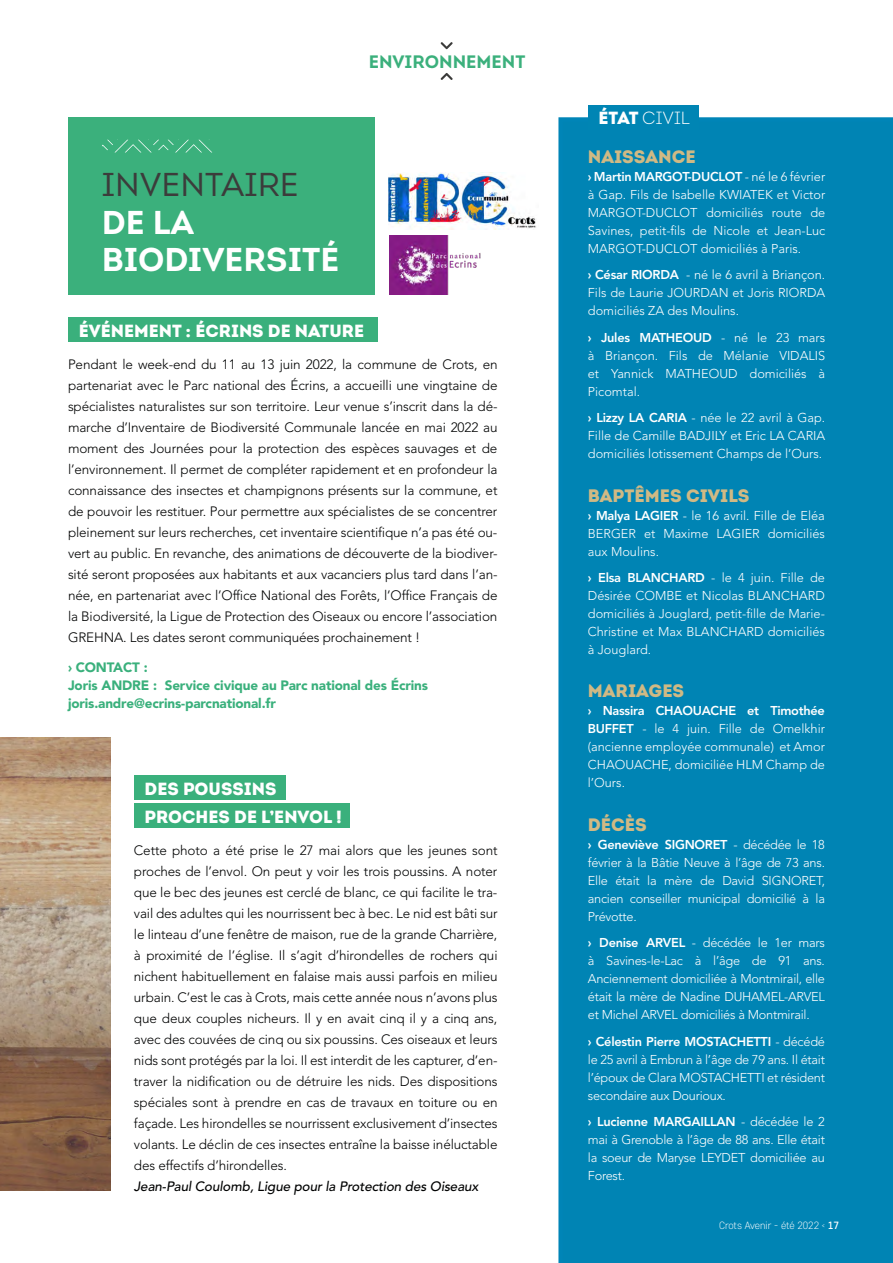
<style>
.page{position:relative;width:893px;height:1263px;background:#fff}
.page>*{position:absolute;margin:0;border:0;box-sizing:border-box;transform-origin:0 0}
.t1{font:33px/37.5px "Intro Bold Caps";color:#fff}
.t2{font:33px "Intro Book Caps";color:#3c3c3b}
.t3{font:18px "Intro Black Alt";color:#d0b984}
.t4{font:18px "Intro Bold Caps";color:#3bb07c}
.t5{font:17.55px "Intro Black Alt";color:#fff}
.t6{font:17.55px "Intro Light Alt";color:#fff}
.t7{font:300 13.5px/21px "Avenir LT Std";letter-spacing:-.01em;color:#010202;text-align:justify}
.t8{font:900 13.5px/18px "Avenir LT Std";letter-spacing:-.01em;color:#3ab07c}
.t9{font:italic 500 13.5px "Avenir LT Std";letter-spacing:-.01em;color:#010202}
.t10{font:300 12.75px/18px "Avenir LT Std";color:#fff;text-align:justify}
.t11{font:300 10.5px "Core Sans D25";color:#fff}
.s1{font-family:"Intro Black Alt"}
.s2{font-weight:800}
.s3{font-family:"Core Sans D45";font-weight:500}
</style>
<div class="page">
<img style="left:0;top:738px;width:111px;height:453px">
<div style="left:558px;top:117px;width:335px;height:1146px;background:#0084b4"></div>
<div style="left:588px;top:105px;width:110px;height:25px;background:#0085b4"></div>
<div style="left:68px;top:117px;width:306px;height:177px;background:#3bb07c"></div>
<svg style="left:440px;top:42px;width:13px;height:7px"></svg>
<svg style="left:440px;top:73px;width:13px;height:7px"></svg>
<svg style="left:102px;top:140px;width:110px;height:12px"></svg>
<div style="left:68px;top:317px;width:309px;height:25px;background:#3ab07c"></div>
<div style="left:134px;top:803px;width:216px;height:24px;background:#3ab07c"></div>
<img style="left:388px;top:172px;width:148px;height:58px">
<img style="left:389px;top:236px;width:92px;height:58px">
<div style="left:134px;top:775px;width:152px;height:25px;background:#3ab07c"></div>
<h2 class="t4" style="left:369px;top:50px;width:158px">ENVIRONNEMENT</h2>
<h1 class="t2" style="left:102px;top:165px;width:198px">INVENTAIRE</h1>
<h1 class="t1" style="left:102px;top:203px;width:239px">DE LA<br>BIODIVERSITÉ</h1>
<p class="t5" style="left:79px;top:320px;width:287px">ÉVÉNEMENT : ÉCRINS DE NATURE</p>
<p class="t7" style="left:68px;top:354px;width:431px">Pendant le week-end du 11 au 13 juin 2022, la commune de Crots, en partenariat avec le Parc national des Écrins, a accueilli une vingtaine de spécialistes naturalistes sur son territoire. Leur venue s’inscrit dans la dé&shy;marche d’Inventaire de Biodiversité Communale lancée en mai 2022 au moment des Journées pour la protection des espèces sauvages et de l’environnement. Il permet de compléter rapidement et en profondeur la connaissance des insectes et champignons présents sur la commune, et de pouvoir les restituer. Pour permettre aux spécialistes de se concentrer pleinement sur leurs recherches, cet inventaire scientifique n’a pas été ou&shy;vert au public. En revanche, des animations de découverte de la biodiver&shy;sité seront proposées aux habitants et aux vacanciers plus tard dans l’an&shy;née, en partenariat avec l’Office National des Forêts, l’Office Français de la Biodiversité, la Ligue de Protection des Oiseaux ou encore l’association GREHNA. Les dates seront communiquées prochainement !</p>
<p class="t8" style="left:68px;top:658px;width:362px">› CONTACT :<br>Joris ANDRE : Service civique au Parc national des Écrins joris.andre@ecrins-parcnational.fr</p>
<p class="t5" style="left:145px;top:777px;width:133px">DES POUSSINS</p>
<p class="t5" style="left:145px;top:805px;width:199px">PROCHES DE L’ENVOL !</p>
<p class="t7" style="left:134px;top:839px;width:365px">Cette photo a été prise le 27 mai alors que les jeunes sont proches de l’envol. On peut y voir les trois poussins. A noter que le bec des jeunes est cerclé de blanc, ce qui facilite le tra&shy;vail des adultes qui les nourrissent bec à bec. Le nid est bâti sur le linteau d’une fenêtre de maison, rue de la grande Charrière, à proximité de l’église. Il s’agit d’hirondelles de rochers qui nichent habituellement en falaise mais aussi parfois en milieu urbain. C’est le cas à Crots, mais cette année nous n’avons plus que deux couples nicheurs. Il y en avait cinq il y a cinq ans, avec des couvées de cinq ou six poussins. Ces oiseaux et leurs nids sont protégés par la loi. Il est interdit de les capturer, d’en&shy;traver la nidification ou de détruire les nids. Des dispositions spéciales sont à prendre en cas de travaux en toiture ou en façade. Les hirondelles se nourrissent exclusivement d’insectes volants. Le déclin de ces insectes entraîne la baisse inéluctable des effectifs d’hirondelles.</p>
<p class="t9" style="left:134px;top:1178px;width:346px">Jean-Paul Coulomb, Ligue pour la Protection des Oiseaux</p>
<p class="t6" style="left:598px;top:107px;width:93px"><span class="s1">ÉTAT</span> CIVIL</p>
<h2 class="t3" style="left:588px;top:145px;width:109px">NAISSANCE</h2>
<p class="t10" style="left:588px;top:167px;width:239px"><span class="s2">› Martin MARGOT-DUCLOT</span> - né le 6 février à Gap. Fils de Isabelle KWIATEK et Victor MARGOT-DUCLOT domiciliés route de Savines, petit-fils de Nicole et Jean-Luc MARGOT-DUCLOT domiciliés à Paris.</p>
<p class="t10" style="left:588px;top:266px;width:239px"><span class="s2">› César RIORDA</span> - né le 6 avril à Briançon.<br>Fils de Laurie JOURDAN et Joris RIORDA domiciliés ZA des Moulins.</p>
<p class="t10" style="left:588px;top:328px;width:239px"><span class="s2">› Jules MATHEOUD</span> - né le 23 mars à Briançon. Fils de Mélanie VIDALIS et Yannick MATHEOUD domiciliés à Picomtal.</p>
<p class="t10" style="left:588px;top:409px;width:239px"><span class="s2">› Lizzy LA CARIA</span> - née le 22 avril à Gap.<br>Fille de Camille BADJILY et Eric LA CARIA domiciliés lotissement Champs de l’Ours.</p>
<h2 class="t3" style="left:588px;top:483px;width:163px">BAPTÊMES CIVILS</h2>
<p class="t10" style="left:588px;top:506px;width:239px"><span class="s2">› Malya LAGIER</span> - le 16 avril. Fille de Eléa BERGER et Maxime LAGIER domiciliés aux Moulins.</p>
<p class="t10" style="left:588px;top:569px;width:239px"><span class="s2">› Elsa BLANCHARD</span> - le 4 juin. Fille de Désirée COMBE et Nicolas BLANCHARD domiciliés à Jouglard, petit-fille de Marie-Christine et Max BLANCHARD domiciliés à Jouglard.</p>
<h2 class="t3" style="left:588px;top:679px;width:98px">MARIAGES</h2>
<p class="t10" style="left:588px;top:702px;width:239px"><span class="s2">› Nassira CHAOUACHE et Timothée BUFFET</span> - le 4 juin. Fille de Omelkhir (ancienne employée communale) et Amor CHAOUACHE, domiciliée HLM Champ de l’Ours.</p>
<h2 class="t3" style="left:588px;top:812px;width:60px">DÉCÈS</h2>
<p class="t10" style="left:588px;top:835px;width:239px"><span class="s2">› Geneviève SIGNORET</span> - décédée le 18 février à la Bâtie Neuve à l’âge de 73 ans.<br>Elle était la mère de David SIGNORET, ancien conseiller municipal domicilié à la Prévotte.</p>
<p class="t10" style="left:588px;top:934px;width:239px"><span class="s2">› Denise ARVEL</span> - décédée le 1er mars à Savines-le-Lac à l’âge de 91 ans.<br>Anciennement domiciliée à Montmirail, elle était la mère de Nadine DUHAMEL-ARVEL et Michel ARVEL domiciliés à Montmirail.</p>
<p class="t10" style="left:588px;top:1032px;width:239px"><span class="s2">› Célestin Pierre MOSTACHETTI</span> - décédé le 25 avril à Embrun à l’âge de 79 ans. Il était l’époux de Clara MOSTACHETTI et résident secondaire aux Dourioux.</p>
<p class="t10" style="left:588px;top:1113px;width:239px"><span class="s2">› Lucienne MARGAILLAN</span> - décédée le 2 mai à Grenoble à l’âge de 88 ans. Elle était la soeur de Maryse LEYDET domiciliée au Forest.</p>
<p class="t11" style="left:719px;top:1219px;width:121px">Crots Avenir - été 2022 ‹ <span class="s3">17</span></p>
</div>
